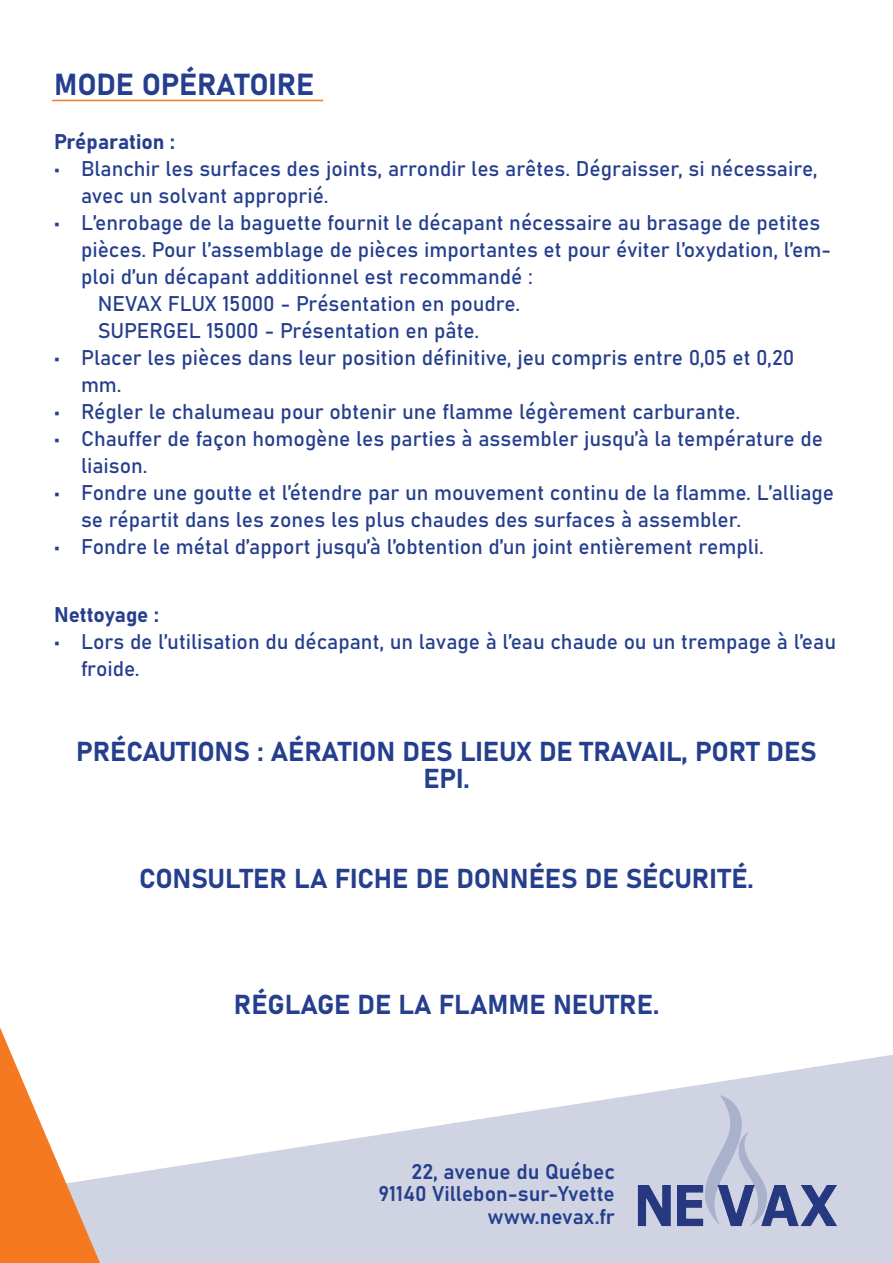
<style>
.page{position:relative;width:893px;height:1263px;background:#fff}
.page>*{position:absolute;margin:0;border:0;box-sizing:border-box;transform-origin:0 0}
.t1{font:30px "Bahnschrift";letter-spacing:-.01em;color:#253f8e}
.t2{font:27px/27px "Bahnschrift";color:#253f8e;text-align:center}
.t3{font:21px/27px "Bahnschrift";color:#253f8e}
</style>
<div class="page">
<svg style="left:100px;top:1055px;width:793px;height:208px;fill:#cfd3e2"></svg>
<svg style="left:0;top:1027px;width:100px;height:236px"></svg>
<img style="left:633px;top:1095px;width:206px;height:146px">
<hr style="left:52px;top:100px;width:271px;height:1px;background:#f47924">
<h1 class="t1" style="left:54px;top:61px;width:262px">MODE OPÉRATOIRE</h1>
<p class="t3" style="left:54px;top:127px;width:123px">Préparation :</p>
<p class="t3" style="left:81px;top:154px;width:738px;text-indent:-27px">• Blanchir les surfaces des joints, arrondir les arêtes. Dégraisser, si nécessaire, avec un solvant approprié.</p>
<p class="t3" style="left:54px;top:208px;width:768px">• L’enrobage de la baguette fournit le décapant nécessaire au brasage de petites</p>
<p class="t3" style="left:81px;top:235px;width:752px">pièces. Pour l’assemblage de pièces importantes et pour éviter l’oxydation, l’em-</p>
<p class="t3" style="left:81px;top:262px;width:453px">ploi d’un décapant additionnel est recommandé :</p>
<p class="t3" style="left:98px;top:289px;width:424px">NEVAX FLUX 15000 - Présentation en poudre.</p>
<p class="t3" style="left:98px;top:316px;width:383px">SUPERGEL 15000 - Présentation en pâte.</p>
<p class="t3" style="left:81px;top:343px;width:715px;text-indent:-27px">• Placer les pièces dans leur position définitive, jeu compris entre 0,05 et 0,20 mm.</p>
<p class="t3" style="left:54px;top:397px;width:688px">• Régler le chalumeau pour obtenir une flamme légèrement carburante.</p>
<p class="t3" style="left:81px;top:424px;width:743px;text-indent:-27px">• Chauffer de façon homogène les parties à assembler jusqu’à la température de liaison.</p>
<p class="t3" style="left:81px;top:478px;width:755px;text-indent:-27px">• Fondre une goutte et l’étendre par un mouvement continu de la flamme. L’alliage se répartit dans les zones les plus chaudes des surfaces à assembler.</p>
<p class="t3" style="left:54px;top:532px;width:711px">• Fondre le métal d’apport jusqu’à l’obtention d’un joint entièrement rempli.</p>
<p class="t3" style="left:54px;top:600px;width:106px">Nettoyage :</p>
<p class="t3" style="left:81px;top:627px;width:756px;text-indent:-27px">• Lors de l’utilisation du décapant, un lavage à l’eau chaude ou un trempage à l’eau froide.</p>
<p class="t2" style="left:76px;top:736px;width:742px">PRÉCAUTIONS : AÉRATION DES LIEUX DE TRAVAIL, PORT DES<br>EPI.</p>
<p class="t2" style="left:139px;top:863px;width:616px">CONSULTER LA FICHE DE DONNÉES DE SÉCURITÉ.</p>
<p class="t2" style="left:234px;top:989px;width:427px">RÉGLAGE DE LA FLAMME NEUTRE.</p>
<p class="t3" style="left:378px;top:1158px;width:238px;line-height:22.5px;text-align:right">22, avenue du Québec<br>91140 Villebon-sur-Yvette www.nevax.fr</p>
</div>
